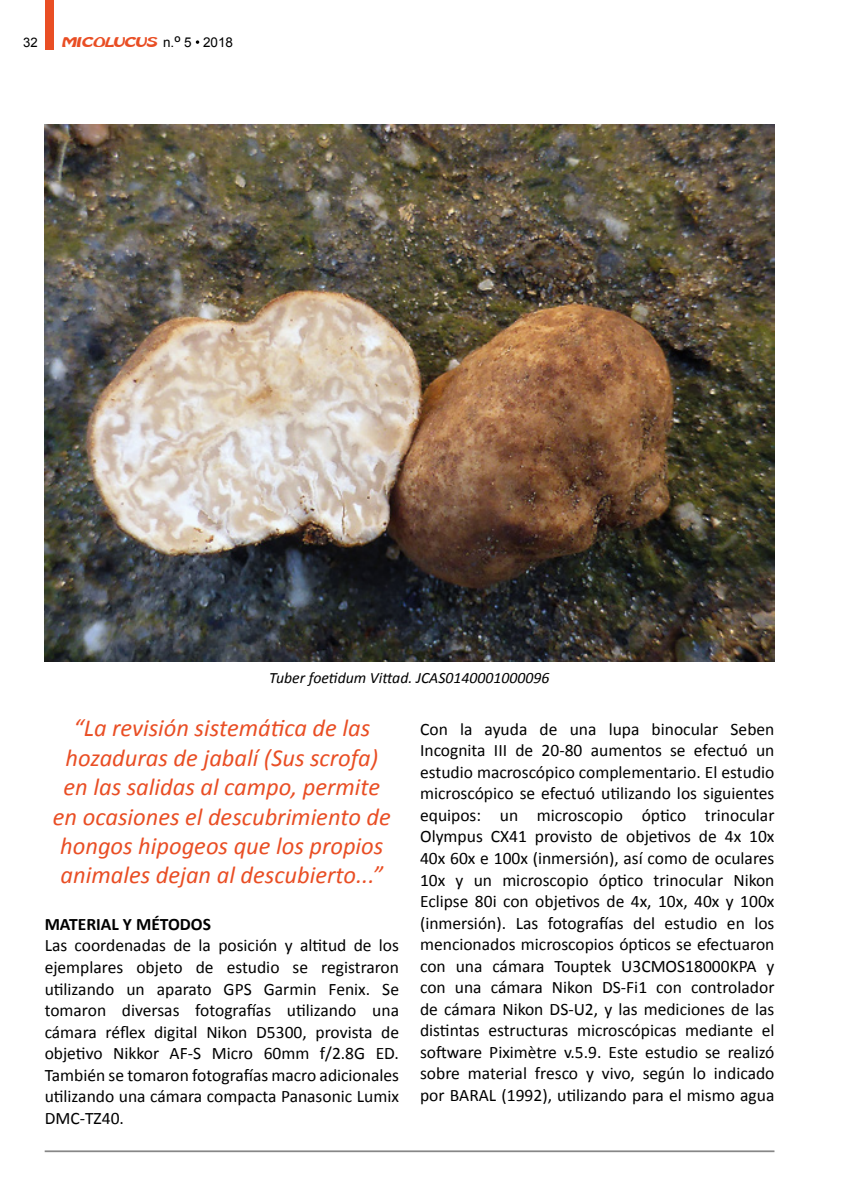
<style>
.page{position:relative;width:844px;height:1191px;background:#fff}
.page>*{position:absolute;margin:0;border:0;box-sizing:border-box;transform-origin:0 0}
.t1{font:italic 24.5px/29.4px "Calibri";color:#e94e24;text-align:center}
.t2{font:17.5px/21.5px "Calibri";color:#000;text-align:justify}
.t3{font:700 17.5px "Calibri";color:#000}
.t4{font:italic 15.75px "Calibri";color:#000}
.t5{font:expanded 13.12px "Batavia";color:#e94e24;scale:.8 1}
.t6{font:13.12px "Arial";color:#000}
.s1{font-family:"Arial";font-stretch:normal;font-size:13.47px;color:#000}
</style>
<div class="page">
<div style="left:45px;top:0;width:9px;height:50px;background:#e94e24"></div>
<hr style="left:45px;top:1150px;width:729px;height:2px;background:#878787">
<svg style="left:196px;top:40px;width:3px;height:4px"></svg>
<img style="left:45px;top:124px;width:729px;height:537px">
<p class="t6" style="left:23px;top:34px;width:16px">32</p>
<p class="t5" style="left:61px;top:33px;width:216px">MICOLUCUS <span class="s1">n.</span><sup>O</sup> <span class="s1">5 2018</span></p>
<p class="t4" style="left:269px;top:667px;width:282px">Tuber foetidum Vittad. JCAS0140001000096</p>
<h1 class="t1" style="left:53px;top:712px;width:339px">“La revisión sistemática de las hozaduras de jabalí (Sus scrofa) en las salidas al campo, permite en ocasiones el descubrimiento de hongos hipogeos que los propios animales dejan al descubierto...”</h1>
<p class="t3" style="left:45px;top:913px;width:168px">MATERIAL Y MÉTODOS</p>
<p class="t2" style="left:45px;top:935px;width:356px">Las coordenadas de la posición y altitud de los ejemplares objeto de estudio se registraron utilizando un aparato GPS Garmin Fenix. Se tomaron diversas fotografías utilizando una cámara réflex digital Nikon D5300, provista de objetivo Nikkor AF-S Micro 60mm f/2.8G ED.<br>También se tomaron fotografías macro adicionales utilizando una cámara compacta Panasonic Lumix DMC-TZ40.</p>
<p class="t2" style="left:420px;top:718px;width:356px">Con la ayuda de una lupa binocular Seben Incognita III de 20-80 aumentos se efectuó un estudio macroscópico complementario. El estudio microscópico se efectuó utilizando los siguientes equipos: un microscopio óptico trinocular Olympus CX41 provisto de objetivos de 4x 10x 40x 60x e 100x (inmersión), así como de oculares 10x y un microscopio óptico trinocular Nikon Eclipse 80i con objetivos de 4x, 10x, 40x y 100x (inmersión). Las fotografías del estudio en los mencionados microscopios ópticos se efectuaron con una cámara Touptek U3CMOS18000KPA y con una cámara Nikon DS-Fi1 con controlador de cámara Nikon DS-U2, y las mediciones de las distintas estructuras microscópicas mediante el software Piximètre v.5.9. Este estudio se realizó sobre material fresco y vivo, según lo indicado por BARAL (1992), utilizando para el mismo agua</p>
</div>
